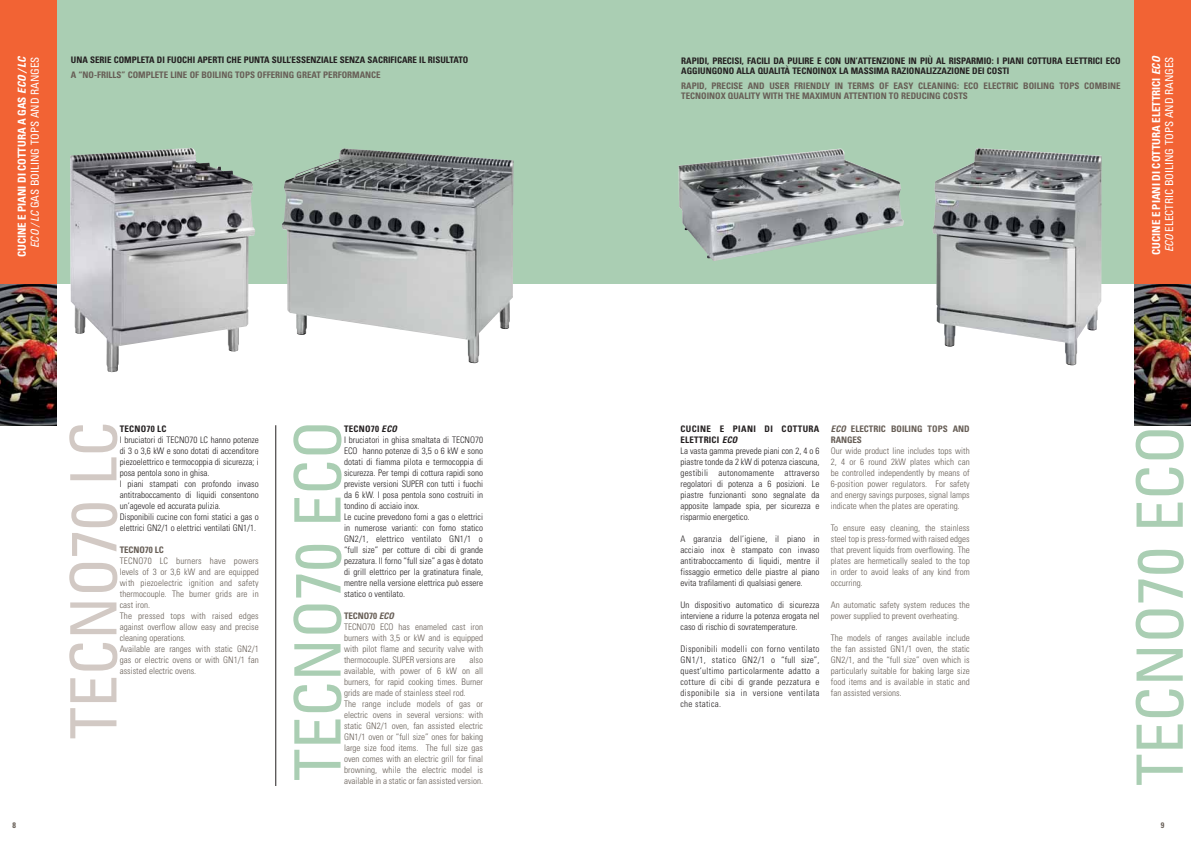
<style>
.page{position:relative;width:1191px;height:842px;background:#fff}
.page>*{position:absolute;margin:0;border:0;box-sizing:border-box;transform-origin:0 0}
.t1{font:condensed 64px "Univers LT Std";color:#aaceb3}
.t2{font:condensed 64px "Univers LT Std";color:#d2c9c4}
.t3{font:700 condensed 11px/13px "Univers LT Std";color:#fff;text-align:right}
.t4{font:300 condensed 9px/11px "Univers LT Std";color:#231f20}
.t5{font:300 condensed 9px/11px "Univers LT Std";color:#675e56}
.t6{font:700 condensed 9px/10px "Univers LT Std";color:#675e56}
.t7{font:700 condensed 9px/10px "Univers LT Std";color:#231f20}
.t8{font:700 condensed 9px "Univers LT Std";letter-spacing:.025em;color:#231f20}
.t9{font:700 condensed 8px "Univers LT Std";color:#675e56}
.s1{font-style:italic}
.s2{font-weight:400;font-style:italic}
.s3{font-weight:400}
.s4{font-weight:700}
.s5{font-weight:700;font-style:italic}
</style>
<div class="page">
<div style="left:0;top:0;width:595px;height:283px;background:#aaceb3"></div>
<img style="left:0;top:283px;width:57px;height:142px">
<div style="left:0;top:0;width:57px;height:283px;background:#f26334"></div>
<img style="left:282px;top:148px;width:231px;height:215px">
<div style="left:595px;top:0;width:596px;height:283px;background:#aaceb3"></div>
<img style="left:1134px;top:283px;width:57px;height:142px">
<div style="left:1134px;top:0;width:57px;height:283px;background:#f26334"></div>
<img style="left:678px;top:149px;width:226px;height:112px">
<img style="left:932px;top:148px;width:169px;height:217px">
<img style="left:70px;top:148px;width:185px;height:225px">
<hr style="left:275px;top:425px;width:1px;height:361px;background:#231f20">
<p class="t3" style="left:15px;top:257px;width:203px;rotate:-90deg">CUCINE E PIANI DI COTTURA A GAS <span class="s1">ECO /LC<br></span><span class="s2">ECO /LC</span> <span class="s3">GAS BOILING TOPS AND RANGES</span></p>
<p class="t7" style="left:71px;top:55px;width:399px">UNA SERIE COMPLETA DI FUOCHI APERTI CHE PUNTA SULL’ESSENZIALE SENZA SACRIFICARE IL RISULTATO</p>
<p class="t6" style="left:71px;top:70px;width:311px">A “NO-FRILLS” COMPLETE LINE OF BOILING TOPS OFFERING GREAT PERFORMANCE</p>
<p class="t7" style="left:681px;top:56px;width:441px">RAPIDI, PRECISI, FACILI DA PULIRE E CON UN’ATTENZIONE IN PIÙ AL RISPARMIO: I PIANI COTTURA ELETTRICI ECO<br>AGGIUNGONO ALLA QUALITÀ TECNOINOX LA MASSIMA RAZIONALIZZAZIONE DEI COSTI</p>
<p class="t6" style="left:681px;top:81px;width:441px">RAPID, PRECISE AND USER FRIENDLY IN TERMS OF EASY CLEANING: ECO ELECTRIC BOILING TOPS COMBINE<br>TECNOINOX QUALITY WITH THE MAXIMUN ATTENTION TO REDUCING COSTS</p>
<p class="t3" style="left:1149px;top:255px;width:201px;text-align:left;rotate:-90deg">CUCINE E PIANI DI COTTURA ELETTRICI <span class="s1">ECO<br></span><span class="s2">ECO</span> <span class="s3">ELECTRIC BOILING TOPS AND RANGES</span></p>
<h1 class="t2" style="left:53px;top:739px;width:319px;rotate:-90deg">TECNO70 LC</h1>
<p class="t8" style="left:120px;top:424px;width:48px">TECNO70 LC</p>
<p class="t4" style="left:120px;top:435px;width:140px">I bruciatori di TECNO70 LC hanno potenze di 3 o 3,6 kW e sono dotati di accenditore piezoelettrico e termocoppia di sicurezza; i posa pentola sono in ghisa.<br>I piani stampati con profondo invaso antitraboccamento di liquidi consentono un’agevole ed accurata pulizia.<br>Disponibili cucine con forni statici a gas o elettrici GN2/1 o elettrici ventilati GN1/1.</p>
<p class="t6" style="left:120px;top:545px;width:45px">TECNO70 LC</p>
<p class="t5" style="left:120px;top:556px;width:140px">TECNO70 LC burners have powers levels of 3 or 3,6 kW and are equipped with piezoelectric ignition and safety thermocouple. The burner grids are in cast iron.<br>The pressed tops with raised edges against overflow allow easy and precise cleaning operations.<br>Available are ranges with static GN2/1 gas or electric ovens or with GN1/1 fan assisted electric ovens.</p>
<p class="t4" style="left:344px;top:423px;width:140px"><span class="s4">TECNO70</span> <span class="s5">ECO<br></span>I bruciatori in ghisa smaltata di TECNO70<br>ECO hanno potenze di 3,5 o 6 kW e sono dotati di fiamma pilota e termocoppia di sicurezza. Per tempi di cottura rapidi sono previste versioni SUPER con tutti i fuochi da 6 kW. I posa pentola sono costruiti in tondino di acciaio inox.<br>Le cucine prevedono forni a gas o elettrici in numerose varianti: con forno statico GN2/1, elettrico ventilato GN1/1 o “full size” per cotture di cibi di grande pezzatura. Il forno “full size” a gas è dotato di grill elettrico per la gratinatura finale, mentre nella versione elettrica può essere statico o ventilato.</p>
<p class="t5" style="left:344px;top:610px;width:140px"><span class="s4">TECNO70</span> <span class="s5">ECO<br></span>TECNO70 ECO has enameled cast iron burners with 3,5 or kW and is equipped with pilot flame and security valve with thermocouple. SUPER versions are</p>
<p class="t6" style="left:831px;top:423px;width:140px;line-height:11px"><span class="s1">ECO</span> ELECTRIC BOILING TOPS AND<br>RANGES</p>
<p class="t5" style="left:831px;top:445px;width:140px;text-align:justify">Our wide product line includes tops with 2, 4 or 6 round 2kW plates which can be controlled independently by means of 6-position power regulators. For safety and energy savings purposes, signal lamps indicate when the plates are operating.</p>
<p class="t5" style="left:831px;top:522px;width:140px;text-align:justify">To ensure easy cleaning, the stainless steel top is press-formed with raised edges that prevent liquids from overflowing. The plates are hermetically sealed to the top in order to avoid leaks of any kind from occurring.</p>
<p class="t5" style="left:831px;top:599px;width:140px">An automatic safety system reduces the power supplied to prevent overheating.</p>
<p class="t5" style="left:831px;top:632px;width:140px;text-align:justify">The models of ranges available include the fan assisted GN1/1 oven, the static GN2/1, and the “full size” oven which is particularly suitable for baking large size food items and is available in static and fan assisted versions.</p>
<h1 class="t1" style="left:277px;top:781px;width:362px;rotate:-90deg">TECNO70 ECO</h1>
<h1 class="t1" style="left:1119px;top:786px;width:362px;rotate:-90deg">TECNO70 ECO</h1>
<p class="t4" style="left:680px;top:423px;width:140px"><span class="s4">CUCINE E PIANI DI COTTURA<br>ELETTRICI</span> <span class="s5">ECO<br></span>La vasta gamma prevede piani con 2, 4 o 6 piastre tonde da 2 kW di potenza ciascuna, gestibili autonomamente attraverso regolatori di potenza a 6 posizioni. Le piastre funzionanti sono segnalate da apposite lampade spia, per sicurezza e risparmio energetico.</p>
<p class="t4" style="left:680px;top:533px;width:140px;text-align:justify">A garanzia dell’igiene, il piano in acciaio inox è stampato con invaso antitraboccamento di liquidi, mentre il fissaggio ermetico delle piastre al piano evita trafilamenti di qualsiasi genere.</p>
<p class="t4" style="left:680px;top:599px;width:140px;text-align:justify">Un dispositivo automatico di sicurezza interviene a ridurre la potenza erogata nel caso di rischio di sovratemperature.</p>
<p class="t4" style="left:680px;top:643px;width:140px;text-align:justify">Disponibili modelli con forno ventilato GN1/1, statico GN2/1 o “full size”, quest’ultimo particolarmente adatto a cotture di cibi di grande pezzatura e disponibile sia in versione ventilata che statica.</p>
<p class="t5" style="left:344px;top:654px;width:140px;text-indent:125px">also available, with power of 6 kW on all burners, for rapid cooking times. Burner grids are made of stainless steel rod.<br>The range include models of gas or electric ovens in several versions: with static GN2/1 oven, fan assisted electric GN1/1 oven or “full size” ones for baking large size food items. The full size gas oven comes with an electric grill for final browning, while the electric model is available in a static or fan assisted version.</p>
<p class="t9" style="left:12px;top:820px;width:5px">8</p>
<p class="t9" style="left:1160px;top:820px;width:5px">9</p>
</div>
